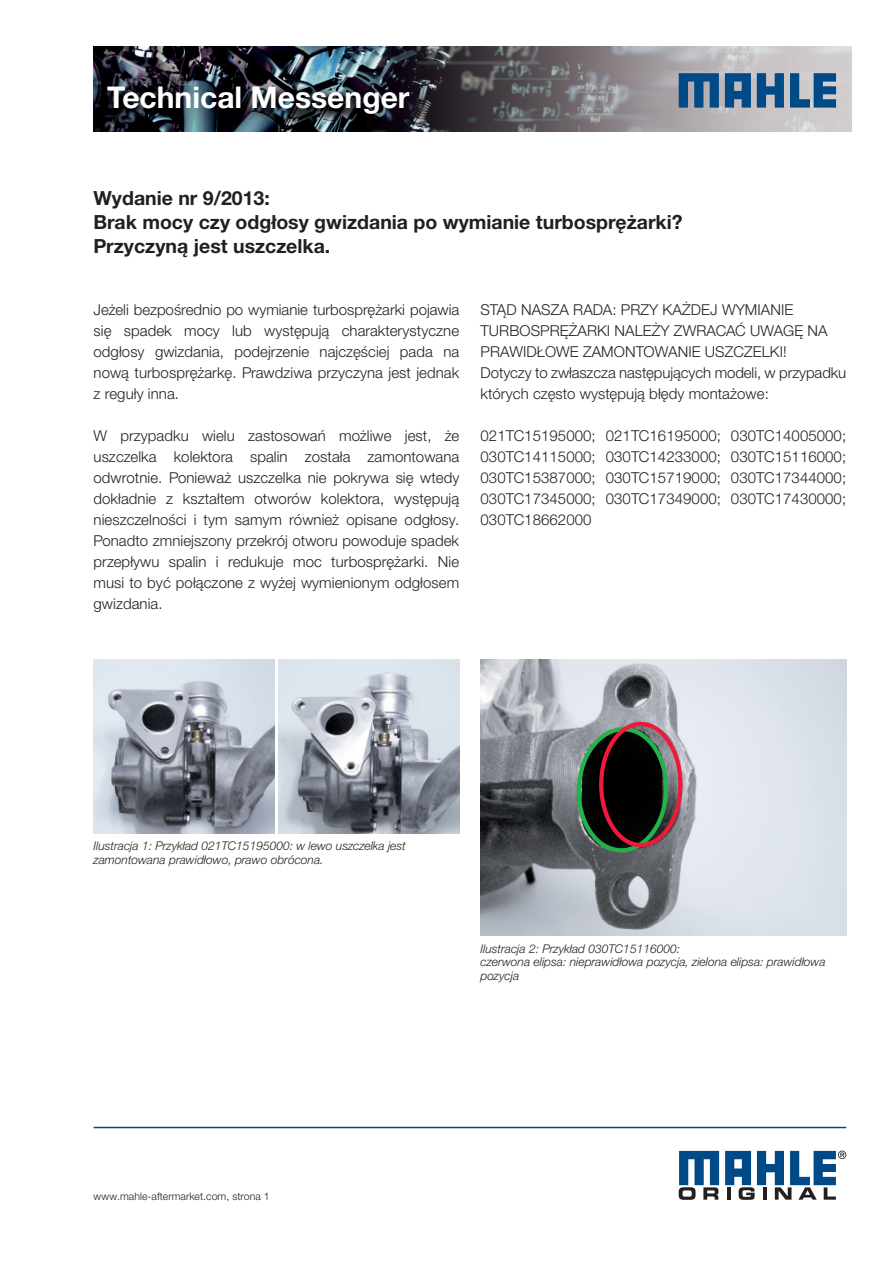
<style>
.page{position:relative;width:893px;height:1263px;background:#fff}
.page>*{position:absolute;margin:0;border:0;box-sizing:border-box;transform-origin:0 0}
.t1{font:700 30px "Helvetica Neue LTW1 G";color:#fff}
.t2{font:700 19.5px/24px "Helvetica Neue LTW1 G";color:#231f20}
.t3{font:300 15px/21px "Helvetica Neue LTW1 G";letter-spacing:.005em;color:#231f20;text-align:justify}
.t4{font:italic 300 12px/13.5px "Helvetica Neue LTW1 G";color:#231f20}
.t5{font:300 10.5px "Helvetica Neue LTW1 G";letter-spacing:.005em;color:#231f20}
</style>
<div class="page">
<img style="left:94px;top:47px;width:757px;height:85px">
<svg style="left:679px;top:73px;width:40px;height:35px"></svg>
<svg style="left:757px;top:73px;width:27px;height:35px"></svg>
<svg style="left:790px;top:73px;width:46px;height:35px;background:#47779f"></svg>
<svg style="left:725px;top:73px;width:26px;height:35px"></svg>
<svg style="left:679px;top:1151px;width:40px;height:49px"></svg>
<svg style="left:725px;top:1151px;width:121px;height:49px"></svg>
<hr style="left:94px;top:1127px;width:752px;height:1px;background:#004b87">
<img style="left:480px;top:659px;width:366px;height:276px">
<img style="left:94px;top:659px;width:180px;height:174px">
<img style="left:279px;top:659px;width:180px;height:174px">
<svg style="left:573px;top:724px;width:99px;height:131px;background:#333831"></svg>
<div style="left:599px;top:722px;width:83px;height:125px;border:4px solid #ed1a3a;border-radius:50%"></div>
<h1 class="t1" style="left:107px;top:86px;width:304px">Technical Messenger</h1>
<h2 class="t2" style="left:94px;top:188px;width:590px">Wydanie nr 9/2013:<br>Brak mocy czy odgłosy gwizdania po wymianie turbosprężarki?<br>Przyczyną jest uszczelka.</h2>
<p class="t3" style="left:94px;top:301px;width:367px">Jeżeli bezpośrednio po wymianie turbosprężarki pojawia się spadek mocy lub występują charakterystyczne odgłosy gwizdania, podejrzenie najczęściej pada na nową turbosprężarkę. Prawdziwa przyczyna jest jednak z reguły inna.</p>
<p class="t3" style="left:94px;top:427px;width:367px">W przypadku wielu zastosowań możliwe jest, że uszczelka kolektora spalin została zamontowana odwrotnie. Ponieważ uszczelka nie pokrywa się wtedy dokładnie z kształtem otworów kolektora, występują nieszczelności i tym samym również opisane odgłosy.<br>Ponadto zmniejszony przekrój otworu powoduje spadek przepływu spalin i redukuje moc turbosprężarki. Nie musi to być połączone z wyżej wymienionym odgłosem gwizdania.</p>
<p class="t3" style="left:480px;top:301px;width:367px;text-align:left">STĄD NASZA RADA: PRZY KAŻDEJ WYMIANIE TURBOSPRĘŻARKI NALEŻY ZWRACAĆ UWAGĘ NA PRAWIDŁOWE ZAMONTOWANIE USZCZELKI!<br>Dotyczy to zwłaszcza następujących modeli, w przypadku których często występują błędy montażowe:</p>
<p class="t3" style="left:480px;top:427px;width:367px">021TC15195000; 021TC16195000; 030TC14005000; 030TC14115000; 030TC14233000; 030TC15116000; 030TC15387000; 030TC15719000; 030TC17344000; 030TC17345000; 030TC17349000; 030TC17430000; 030TC18662000</p>
<p class="t4" style="left:94px;top:841px;width:314px">Ilustracja 1: Przykład 021TC15195000: w lewo uszczelka jest zamontowana prawidłowo, prawo obrócona.</p>
<p class="t4" style="left:480px;top:943px;width:347px">Ilustracja 2: Przykład 030TC15116000:<br>czerwona elipsa: nieprawidłowa pozycja, zielona elipsa: prawidłowa pozycja</p>
<p class="t5" style="left:94px;top:1192px;width:178px">www.mahle-aftermarket.com, strona 1</p>
</div>
